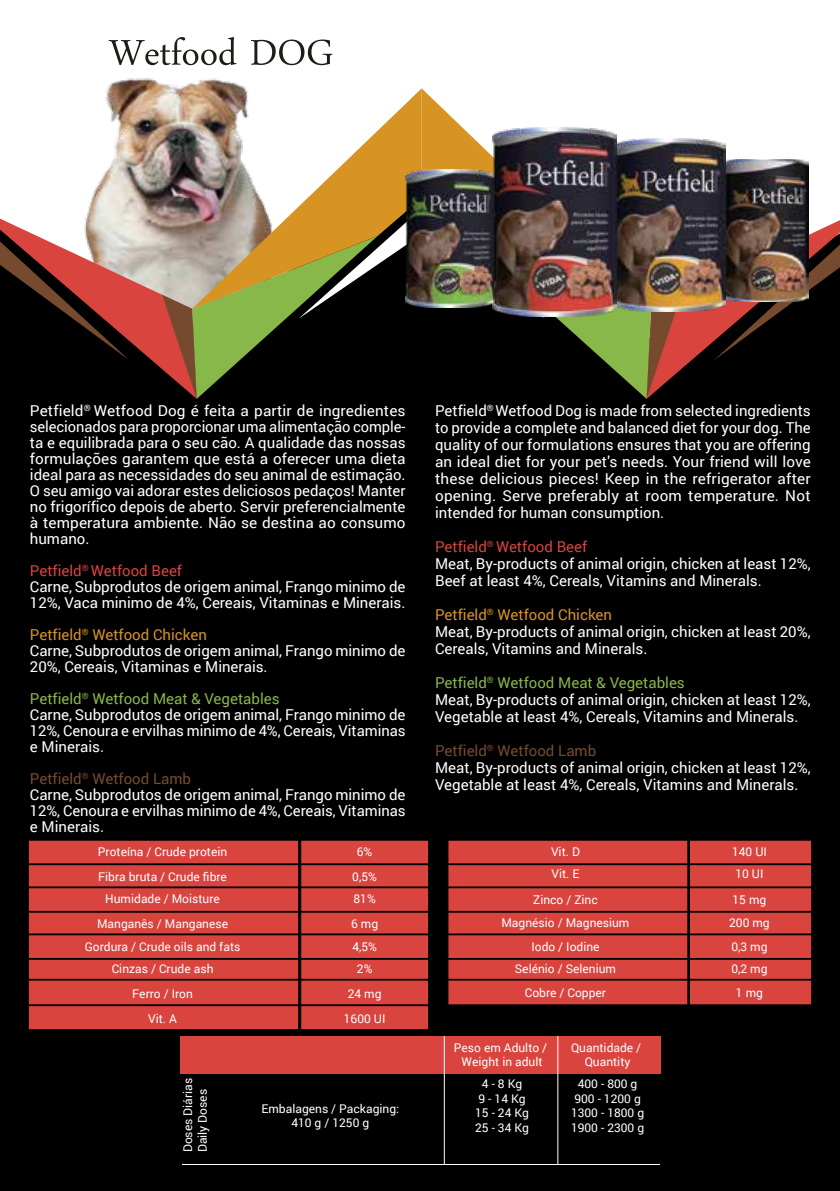
<style>
.page{position:relative;width:840px;height:1191px;background:#fff}
.page>*{position:absolute;margin:0;border:0;box-sizing:border-box;transform-origin:0 0}
.t1{font:52.6px "Daun Penh";color:#1f1c16}
.t2{font:15px/16px "Roboto";color:#fff}
.t3{font:12px/14.4px "Roboto";color:#fff;text-align:center}
.s1{color:#d9443f}
.s2{color:#d89423}
.s3{color:#89b84a}
.s4{color:#764a2f}
</style>
<div class="page">
<img style="left:92px;top:78px;width:154px;height:117px">
<div style="left:0;top:195px;width:839px;height:996px;background:#000"></div>
<img style="left:192px;top:88px;width:229px;height:120px">
<svg style="left:421px;top:88px;width:229px;height:82px"></svg>
<svg style="left:0;top:208px;width:839px;height:191px;background:#55432e"></svg>
<svg style="left:29px;top:840px;width:399px;height:189px;background:#c83e3a"></svg>
<svg style="left:448px;top:840px;width:362px;height:164px;background:#c83e3a"></svg>
<div style="left:180px;top:1036px;width:479px;height:37px;background:#d9443f"></div>
<hr style="left:182px;top:1164px;width:477px;height:1px;background:#fff">
<hr style="left:557px;top:1036px;width:1px;height:128px;background:#fff">
<hr style="left:443px;top:1036px;width:1px;height:128px;background:#fff">
<img style="left:725px;top:160px;width:82px;height:141px">
<img style="left:616px;top:139px;width:109px;height:172px">
<img style="left:405px;top:170px;width:87px;height:137px">
<img style="left:492px;top:128px;width:124px;height:188px">
<h1 class="t1" style="left:109px;top:16px;width:226px">Wetfood DOG</h1>
<p class="t2" style="left:30px;top:402px;width:377px;text-align:justify">Petfield<sup>®</sup> Wetfood Dog é feita a partir de ingredientes selecionados para proporcionar uma alimentação comple&shy;ta e equilibrada para o seu cão. A qualidade das nossas formulações garantem que está a oferecer uma dieta ideal para as necessidades do seu animal de estimação.<br>O seu amigo vai adorar estes deliciosos pedaços! Manter no frigorífico depois de aberto. Servir preferencialmente à temperatura ambiente. Não se destina ao consumo humano.</p>
<p class="t2" style="left:30px;top:562px;width:377px"><span class="s1">Petfield</span><sup>®</sup> <span class="s1">Wetfood Beef<br></span>Carne, Subprodutos de origem animal, Frango minimo de<br>12%, Vaca minimo de 4%, Cereais, Vitaminas e Minerais.</p>
<p class="t2" style="left:30px;top:626px;width:377px"><span class="s2">Petfield</span><sup>®</sup> <span class="s2">Wetfood Chicken<br></span>Carne, Subprodutos de origem animal, Frango minimo de<br>20%, Cereais, Vitaminas e Minerais.</p>
<p class="t2" style="left:30px;top:690px;width:377px"><span class="s3">Petfield</span><sup>®</sup> <span class="s3">Wetfood Meat &amp; Vegetables<br></span>Carne, Subprodutos de origem animal, Frango minimo de 12%, Cenoura e ervilhas minimo de 4%, Cereais, Vitaminas e Minerais.</p>
<p class="t2" style="left:30px;top:770px;width:377px"><span class="s4">Petfield</span><sup>®</sup> <span class="s4">Wetfood Lamb<br></span>Carne, Subprodutos de origem animal, Frango minimo de 12%, Cenoura e ervilhas minimo de 4%, Cereais, Vitaminas e Minerais.</p>
<p class="t3" style="left:98px;top:843px;width:131px">Proteína / Crude protein</p>
<p class="t3" style="left:105px;top:891px;width:116px">Humidade / Moisture</p>
<p class="t3" style="left:98px;top:868px;width:130px">Fibra bruta / Crude fibre</p>
<p class="t3" style="left:97px;top:916px;width:132px">Manganês / Manganese</p>
<p class="t3" style="left:85px;top:938px;width:157px">Gordura / Crude oils and fats</p>
<p class="t3" style="left:132px;top:986px;width:62px">Ferro / Iron</p>
<p class="t3" style="left:112px;top:961px;width:103px">Cinzas / Crude ash</p>
<p class="t3" style="left:148px;top:1010px;width:30px">Vit. A</p>
<p class="t3" style="left:180px;top:1152px;width:76px;text-align:left;rotate:-90deg">Doses Diárias<br>Daily Doses</p>
<p class="t3" style="left:356px;top:843px;width:17px">6%</p>
<p class="t3" style="left:353px;top:891px;width:24px">81%</p>
<p class="t3" style="left:352px;top:868px;width:26px">0,5%</p>
<p class="t3" style="left:351px;top:916px;width:29px">6 mg</p>
<p class="t3" style="left:352px;top:938px;width:26px">4,5%</p>
<p class="t3" style="left:347px;top:986px;width:35px">24 mg</p>
<p class="t3" style="left:357px;top:961px;width:17px">2%</p>
<p class="t3" style="left:344px;top:1010px;width:43px">1600 UI</p>
<p class="t3" style="left:261px;top:1101px;width:139px">Embalagens / Packaging:<br>410 g / 1250 g</p>
<p class="t2" style="left:435px;top:401px;width:377px;line-height:17px;text-align:justify">Petfield<sup>®</sup> Wetfood Dog is made from selected ingredients to provide a complete and balanced diet for your dog. The quality of our formulations ensures that you are offering an ideal diet for your pet's needs. Your friend will love these delicious pieces! Keep in the refrigerator after opening. Serve preferably at room temperature. Not intended for human consumption.</p>
<p class="t2" style="left:435px;top:537px;width:377px;line-height:17px"><span class="s1">Petfield</span><sup>®</sup> <span class="s1">Wetfood Beef<br></span>Meat, By-products of animal origin, chicken at least 12%,<br>Beef at least 4%, Cereals, Vitamins and Minerals.</p>
<p class="t2" style="left:435px;top:605px;width:377px;line-height:17px"><span class="s2">Petfield</span><sup>®</sup> <span class="s2">Wetfood Chicken<br></span>Meat, By-products of animal origin, chicken at least 20%,<br>Cereals, Vitamins and Minerals.</p>
<p class="t2" style="left:435px;top:673px;width:377px;line-height:17px"><span class="s3">Petfield</span><sup>®</sup> <span class="s3">Wetfood Meat &amp; Vegetables<br></span>Meat, By-products of animal origin, chicken at least 12%,<br>Vegetable at least 4%, Cereals, Vitamins and Minerals.</p>
<p class="t2" style="left:435px;top:741px;width:377px;line-height:17px"><span class="s4">Petfield</span><sup>®</sup> <span class="s4">Wetfood Lamb<br></span>Meat, By-products of animal origin, chicken at least 12%,<br>Vegetable at least 4%, Cereals, Vitamins and Minerals.</p>
<p class="t3" style="left:550px;top:843px;width:30px">Vit. D</p>
<p class="t3" style="left:533px;top:892px;width:66px">Zinco / Zinc</p>
<p class="t3" style="left:531px;top:939px;width:70px">Iodo / Iodine</p>
<p class="t3" style="left:524px;top:985px;width:83px">Cobre / Copper</p>
<p class="t3" style="left:551px;top:866px;width:29px">Vit. E</p>
<p class="t3" style="left:501px;top:915px;width:129px">Magnésio / Magnesium</p>
<p class="t3" style="left:514px;top:961px;width:103px">Selénio / Selenium</p>
<p class="t3" style="left:453px;top:1039px;width:95px">Peso em Adulto /<br>Weight in adult</p>
<p class="t3" style="left:570px;top:1039px;width:72px">Quantidade /<br>Quantity</p>
<p class="t3" style="left:475px;top:1076px;width:55px">4 - 8 Kg<br>9 - 14 Kg<br>15 - 24 Kg<br>25 - 34 Kg</p>
<p class="t3" style="left:570px;top:1076px;width:75px">400 - 800 g<br>900 - 1200 g<br>1300 - 1800 g<br>1900 - 2300 g</p>
<p class="t3" style="left:731px;top:843px;width:36px">140 UI</p>
<p class="t3" style="left:732px;top:892px;width:35px">15 mg</p>
<p class="t3" style="left:731px;top:939px;width:38px">0,3 mg</p>
<p class="t3" style="left:735px;top:985px;width:29px">1 mg</p>
<p class="t3" style="left:735px;top:866px;width:30px">10 UI</p>
<p class="t3" style="left:728px;top:915px;width:42px">200 mg</p>
<p class="t3" style="left:731px;top:961px;width:38px">0,2 mg</p>
</div>
